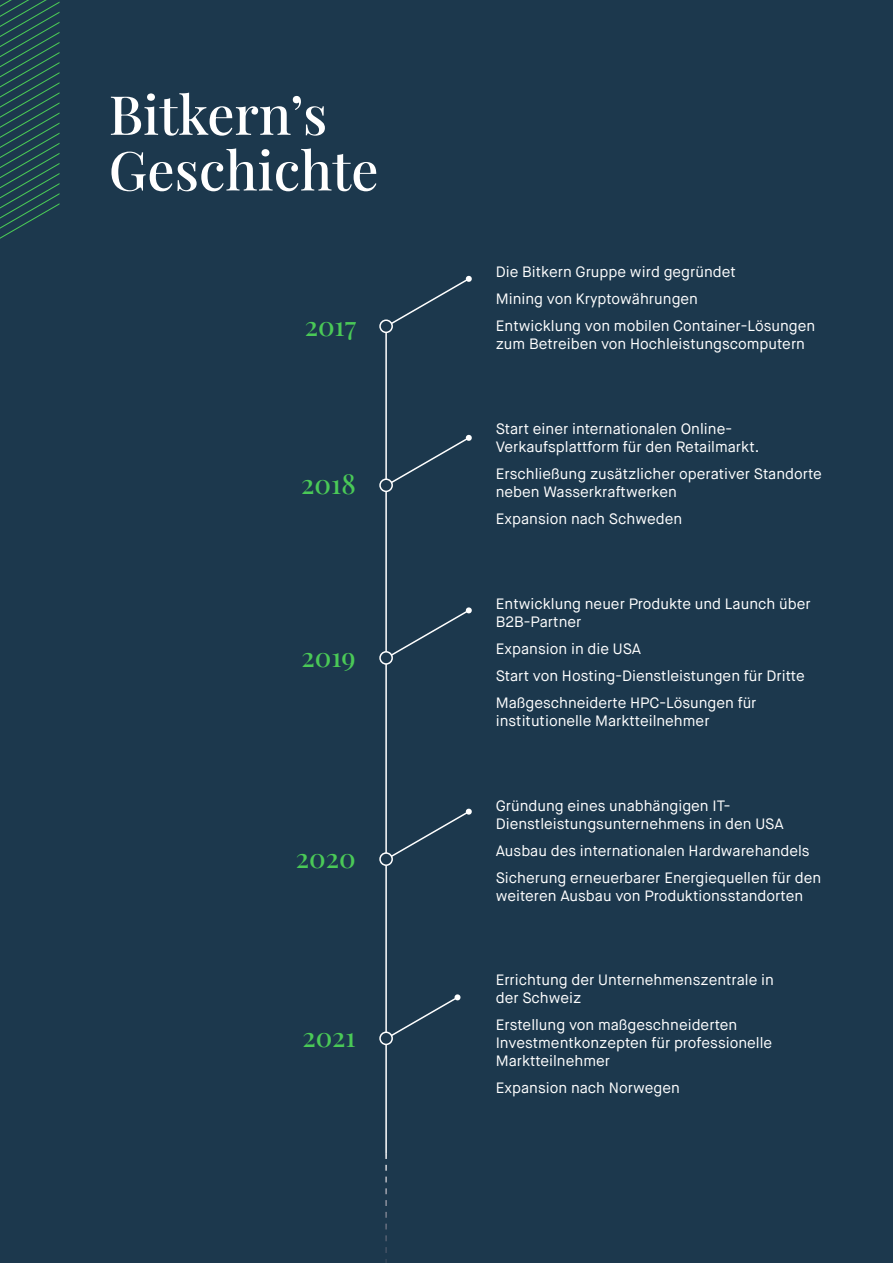
<style>
.page{position:relative;width:893px;height:1263px;background:#1c384d}
.page>*{position:absolute;margin:0;border:0;box-sizing:border-box;transform-origin:0 0}
.t1{font:500 54px/55.7px "Playfair Display";color:#fff}
.t2{font:500 27px "Playfair Display";color:#4ac957}
.t3{font:15px/18px "Maison Neue";color:#fff}
</style>
<div class="page">
<hr style="left:385px;top:327px;width:2px;height:826px;background:#fff">
<svg style="left:385px;top:1153px;width:2px;height:110px"></svg>
<svg style="left:390px;top:275px;width:82px;height:49px"></svg>
<svg style="left:385px;top:434px;width:87px;height:49px"></svg>
<svg style="left:385px;top:607px;width:87px;height:48px"></svg>
<svg style="left:385px;top:808px;width:87px;height:49px"></svg>
<svg style="left:385px;top:994px;width:76px;height:42px"></svg>
<div style="left:380px;top:320px;width:12px;height:12px;background:#1c384d;border-radius:50%"></div>
<div style="left:379px;top:319px;width:14px;height:14px;border:2px solid #fff;border-radius:50%"></div>
<div style="left:380px;top:479px;width:12px;height:12px;background:#1c384d;border-radius:50%"></div>
<div style="left:379px;top:478px;width:14px;height:14px;border:2px solid #fff;border-radius:50%"></div>
<div style="left:380px;top:652px;width:12px;height:12px;background:#1c384d;border-radius:50%"></div>
<div style="left:379px;top:651px;width:14px;height:14px;border:2px solid #fff;border-radius:50%"></div>
<div style="left:380px;top:853px;width:12px;height:12px;background:#1c384d;border-radius:50%"></div>
<div style="left:379px;top:852px;width:14px;height:14px;border:2px solid #fff;border-radius:50%"></div>
<div style="left:380px;top:1032px;width:12px;height:12px;background:#1c384d;border-radius:50%"></div>
<div style="left:379px;top:1031px;width:14px;height:14px;border:2px solid #fff;border-radius:50%"></div>
<svg style="left:0;top:0;width:60px;height:239px"></svg>
<h1 class="t1" style="left:109px;top:82px;width:271px">Bitkern’s<br>Geschichte</h1>
<h2 class="t2" style="left:305px;top:305px;width:53px">2017</h2>
<h2 class="t2" style="left:301px;top:463px;width:56px">2018</h2>
<h2 class="t2" style="left:302px;top:635px;width:56px">2019</h2>
<h2 class="t2" style="left:296px;top:836px;width:61px">2020</h2>
<h2 class="t2" style="left:302px;top:1016px;width:55px">2021</h2>
<p class="t3" style="left:496px;top:258px;width:321px;line-height:27px">Die Bitkern Gruppe wird gegründet<br>Mining von Kryptowährungen<br>Entwicklung von mobilen Container-Lösungen</p>
<p class="t3" style="left:496px;top:335px;width:311px">zum Betreiben von Hochleistungscomputern</p>
<p class="t3" style="left:496px;top:420px;width:265px">Start einer internationalen Online-<br>Verkaufsplattform für den Retailmarkt.</p>
<p class="t3" style="left:496px;top:465px;width:328px">Erschließung zusätzlicher operativer Standorte neben Wasserkraftwerken</p>
<p class="t3" style="left:496px;top:510px;width:188px">Expansion nach Schweden</p>
<p class="t3" style="left:496px;top:595px;width:316px">Entwicklung neuer Produkte und Launch über<br>B2B-Partner</p>
<p class="t3" style="left:496px;top:635px;width:310px;line-height:27px">Expansion in die USA<br>Start von Hosting-Dienstleistungen für Dritte<br>Maßgeschneiderte HPC-Lösungen für</p>
<p class="t3" style="left:496px;top:712px;width:215px">institutionelle Marktteilnehmer</p>
<p class="t3" style="left:496px;top:796px;width:290px">Gründung eines unabhängigen IT-<br>Dienstleistungsunternehmens in den USA</p>
<p class="t3" style="left:496px;top:837px;width:327px;line-height:27px">Ausbau des internationalen Hardwarehandels<br>Sicherung erneuerbarer Energiequellen für den</p>
<p class="t3" style="left:496px;top:886px;width:309px">weiteren Ausbau von Produktionsstandorten</p>
<p class="t3" style="left:496px;top:971px;width:280px">Errichtung der Unternehmenszentrale in der Schweiz</p>
<p class="t3" style="left:496px;top:1016px;width:278px">Erstellung von maßgeschneiderten<br>Investmentkonzepten für professionelle<br>Marktteilnehmer</p>
<p class="t3" style="left:496px;top:1079px;width:186px">Expansion nach Norwegen</p>
</div>
